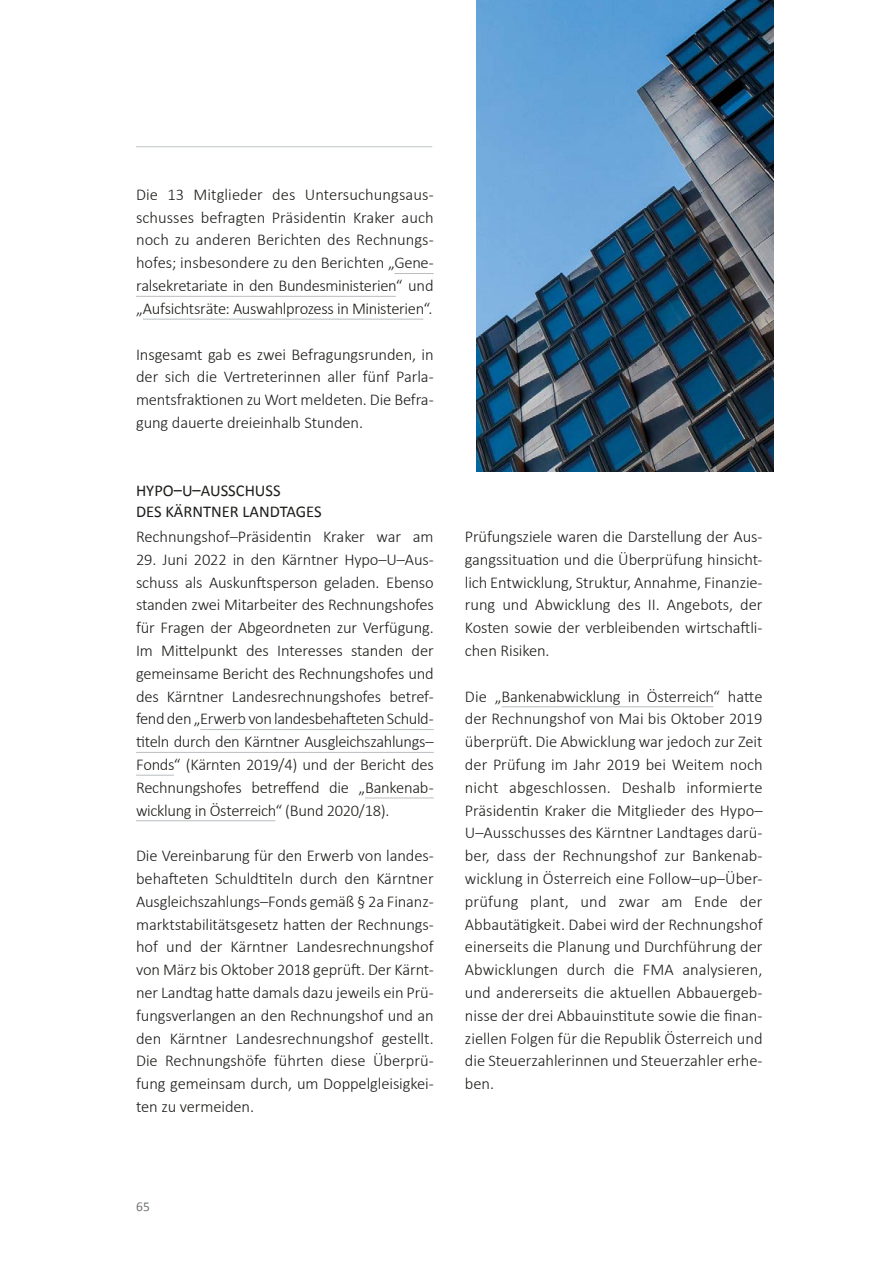
<style>
.page{position:relative;width:893px;height:1263px;background:#fff}
.page>*{position:absolute;margin:0;border:0;box-sizing:border-box;transform-origin:0 0}
.Langfassung_Standard{font:300 16.5px/22.8px "Calibri";letter-spacing:-.005em;color:#1d1d1b;text-align:justify}
.Langfassung_Überschrift_3_ohne_Zahl{font:16.5px/21px "Calibri";color:#1d1d1b}
.t1{font:13.5px "Calibri";color:#707578}
.s1{font-family:"Calibri Light 2";font-weight:400}
.s2{font-family:"Calibri 2"}
</style>
<div class="page">
<hr style="left:136px;top:146px;width:296px;height:1px;background:#c0c4c6">
<img style="left:476px;top:0;width:298px;height:471px">
<hr style="left:395px;top:273px;width:39px;height:1px;background:#b9bdc0">
<hr style="left:136px;top:296px;width:260px;height:1px;background:#b9bdc0">
<hr style="left:143px;top:319px;width:280px;height:1px;background:#b9bdc0">
<hr style="left:200px;top:729px;width:234px;height:1px;background:#b9bdc0">
<hr style="left:136px;top:752px;width:298px;height:1px;background:#b9bdc0">
<hr style="left:136px;top:775px;width:38px;height:1px;background:#b9bdc0">
<hr style="left:365px;top:798px;width:69px;height:1px;background:#b9bdc0">
<hr style="left:136px;top:820px;width:139px;height:1px;background:#b9bdc0">
<hr style="left:502px;top:706px;width:211px;height:1px;background:#b9bdc0">
<p class="Langfassung_Standard" style="left:136px;top:183px;width:299px">Die 13 Mitglieder des Untersuchungsaus&shy;schusses befragten Präsidentin Kraker auch noch zu anderen Berichten des Rechnungs&shy;hofes; insbesondere zu den Berichten „Gene&shy;ralsekretariate in den Bundesministerien“ und „Aufsichtsräte: Auswahlprozess in Ministerien<span class="s1">“.</span></p>
<p class="Langfassung_Standard" style="left:136px;top:342px;width:299px">Insgesamt gab es zwei Befragungsrunden, in der sich die Vertreterinnen aller fünf Parla&shy;mentsfraktionen zu Wort meldeten. Die Befra&shy;gung dauerte dreieinhalb Stunden.</p>
<h2 class="Langfassung_Überschrift_3_ohne_Zahl" style="left:136px;top:480px;width:187px"><span class="s2">HYPO–U–AUSSCHUSS<br></span>DES KÄRNTNER LANDTAGES</h2>
<p class="Langfassung_Standard" style="left:136px;top:525px;width:299px">Rechnungshof–Präsidentin Kraker war am</p>
<p class="Langfassung_Standard" style="left:136px;top:548px;width:299px">29. Juni 2022 in den Kärntner Hypo–U–Aus&shy;schuss als Auskunftsperson geladen. Ebenso standen zwei Mitarbeiter des Rechnungshofes für Fragen der Abgeordneten zur Verfügung.<br>Im Mittelpunkt des Interesses standen der gemeinsame Bericht des Rechnungshofes und des Kärntner Landesrechnungshofes betref&shy;fend den „Erwerb von landesbehafteten Schuld&shy;titeln durch den Kärntner Ausgleichszahlungs– Fonds“ (Kärnten 2019/4) und der Bericht des Rechnungshofes betreffend die „Bankenab&shy;wicklung in Österreich“ (Bund 2020/18).</p>
<p class="Langfassung_Standard" style="left:136px;top:844px;width:299px">Die Vereinbarung für den Erwerb von landes&shy;behafteten Schuldtiteln durch den Kärntner Ausgleichszahlungs–Fonds gemäß § 2a Finanz&shy;marktstabilitätsgesetz hatten der Rechnungs&shy;hof und der Kärntner Landesrechnungshof von März bis Oktober 2018 geprüft. Der Kärnt&shy;ner Landtag hatte damals dazu jeweils ein Prü&shy;fungsverlangen an den Rechnungshof und an den Kärntner Landesrechnungshof gestellt.<br>Die Rechnungshöfe führten diese Überprü&shy;fung gemeinsam durch, um Doppelgleisigkei&shy;ten zu vermeiden.</p>
<p class="Langfassung_Standard" style="left:465px;top:525px;width:299px">Prüfungsziele waren die Darstellung der Aus&shy;gangssituation und die Überprüfung hinsicht&shy;lich Entwicklung, Struktur, Annahme, Finanzie&shy;rung und Abwicklung des II. Angebots, der Kosten sowie der verbleibenden wirtschaftli&shy;chen Risiken.</p>
<p class="Langfassung_Standard" style="left:465px;top:684px;width:299px">Die „Bankenabwicklung in Österreich“ hatte der Rechnungshof von Mai bis Oktober 2019 überprüft. Die Abwicklung war jedoch zur Zeit der Prüfung im Jahr 2019 bei Weitem noch nicht abgeschlossen. Deshalb informierte Präsidentin Kraker die Mitglieder des Hypo– U–Ausschusses des Kärntner Landtages darü&shy;ber, dass der Rechnungshof zur Bankenab&shy;wicklung in Österreich eine Follow–up–Über&shy;prüfung plant, und zwar am Ende der Abbautätigkeit. Dabei wird der Rechnungshof einerseits die Planung und Durchführung der Abwicklungen durch die FMA analysieren, und andererseits die aktuellen Abbauergeb&shy;nisse der drei Abbauinstitute sowie die finan&shy;ziellen Folgen für die Republik Österreich und die Steuerzahlerinnen und Steuerzahler erhe&shy;ben.</p>
<p class="t1" style="left:136px;top:1198px;width:15px">65</p>
</div>
